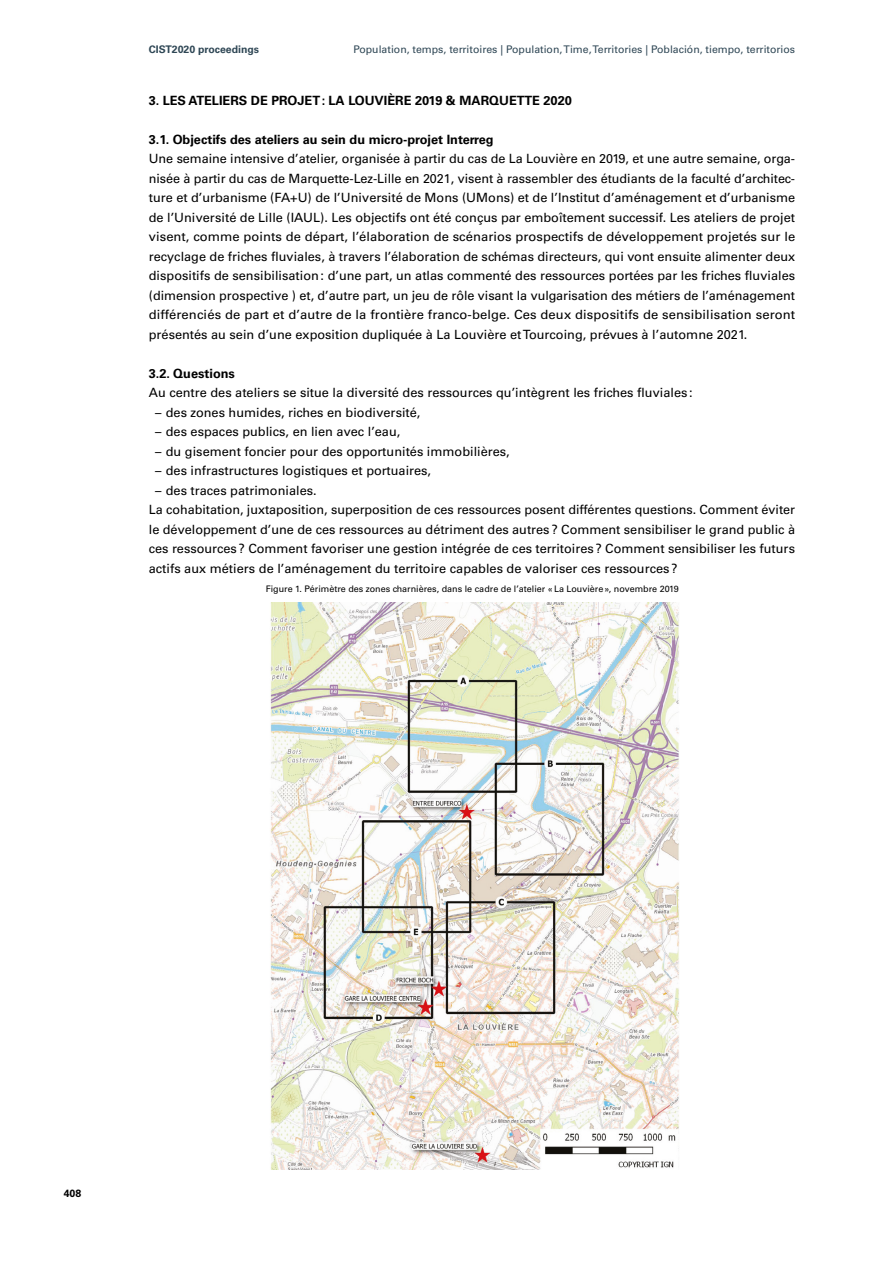
<style>
.page{position:relative;width:893px;height:1263px;background:#fff}
.page>*{position:absolute;margin:0;border:0;box-sizing:border-box;transform-origin:0 0}
.texte_courant{font:12.75px/19.5px "Univers LT";color:#000;text-align:justify}
.inter_2{font:700 12.75px "Univers LT";color:#000}
.inter_1{font:700 12.75px "Univers LT";color:#000}
.t1{font:10.5px "Univers LT";color:#2f4755}
.t2{font:700 10.5px "Univers LT";color:#2f4755}
.t3{font:700 10.5px "Univers LT";color:#000}
.Figure{font:9px "Univers LT";color:#000}
</style>
<div class="page">
<img style="left:270px;top:603px;width:410px;height:566px">
<p class="t2" style="left:149px;top:43px;width:112px">CIST2020 proceedings</p>
<p class="t1" style="left:353px;top:43px;width:443px">Population, temps, territoires | Population, Time, Territories | Población, tiempo, territorios</p>
<p class="inter_1" style="left:149px;top:93px;width:424px">3. LES ATELIERS DE PROJET: LA LOUVIÈRE 2019 &amp; MARQUETTE 2020</p>
<p class="inter_2" style="left:149px;top:132px;width:346px">3.1. Objectifs des ateliers au sein du micro-projet Interreg</p>
<p class="texte_courant" style="left:149px;top:149px;width:648px">Une semaine intensive d’atelier, organisée à partir du cas de La Louvière en 2019, et une autre semaine, orga&shy;nisée à partir du cas de Marquette-Lez-Lille en 2021, visent à rassembler des étudiants de la faculté d’architec&shy;ture et d’urbanisme (FA+U) de l’Université de Mons (UMons) et de l’Institut d’aménagement et d’urbanisme de l’Université de Lille (IAUL). Les objectifs ont été conçus par emboîtement successif. Les ateliers de projet visent, comme points de départ, l’élaboration de scénarios prospectifs de développement projetés sur le recyclage de friches fluviales, à travers l’élaboration de schémas directeurs, qui vont ensuite alimenter deux dispositifs de sensibilisation: d’une part, un atlas commenté des ressources portées par les friches fluviales (dimension prospective ) et, d’autre part, un jeu de rôle visant la vulgarisation des métiers de l’aménagement différenciés de part et d’autre de la frontière franco-belge. Ces deux dispositifs de sensibilisation seront présentés au sein d’une exposition dupliquée à La Louvière et Tourcoing, prévues à l’automne 2021.</p>
<p class="inter_2" style="left:149px;top:366px;width:88px">3.2. Questions</p>
<p class="texte_courant" style="left:149px;top:383px;width:545px">Au centre des ateliers se situe la diversité des ressources qu’intègrent les friches fluviales:</p>
<p class="texte_courant" style="left:155px;top:402px;width:267px">– des zones humides, riches en biodiversité,</p>
<p class="texte_courant" style="left:155px;top:422px;width:247px">– des espaces publics, en lien avec l’eau,</p>
<p class="texte_courant" style="left:155px;top:441px;width:356px">– du gisement foncier pour des opportunités immobilières,</p>
<p class="texte_courant" style="left:155px;top:461px;width:277px">– des infrastructures logistiques et portuaires,</p>
<p class="texte_courant" style="left:155px;top:480px;width:163px">– des traces patrimoniales.</p>
<p class="texte_courant" style="left:149px;top:500px;width:648px">La cohabitation, juxtaposition, superposition de ces ressources posent différentes questions. Comment éviter le développement d’une de ces ressources au détriment des autres ? Comment sensibiliser le grand public à ces ressources ? Comment favoriser une gestion intégrée de ces territoires ? Comment sensibiliser les futurs actifs aux métiers de l’aménagement du territoire capables de valoriser ces ressources?</p>
<p class="Figure" style="left:266px;top:584px;width:414px">Figure 1. Périmètre des zones charnières, dans le cadre de l’atelier «La Louvière», novembre 2019</p>
<p class="t3" style="left:64px;top:1187px;width:19px">408</p>
</div>
